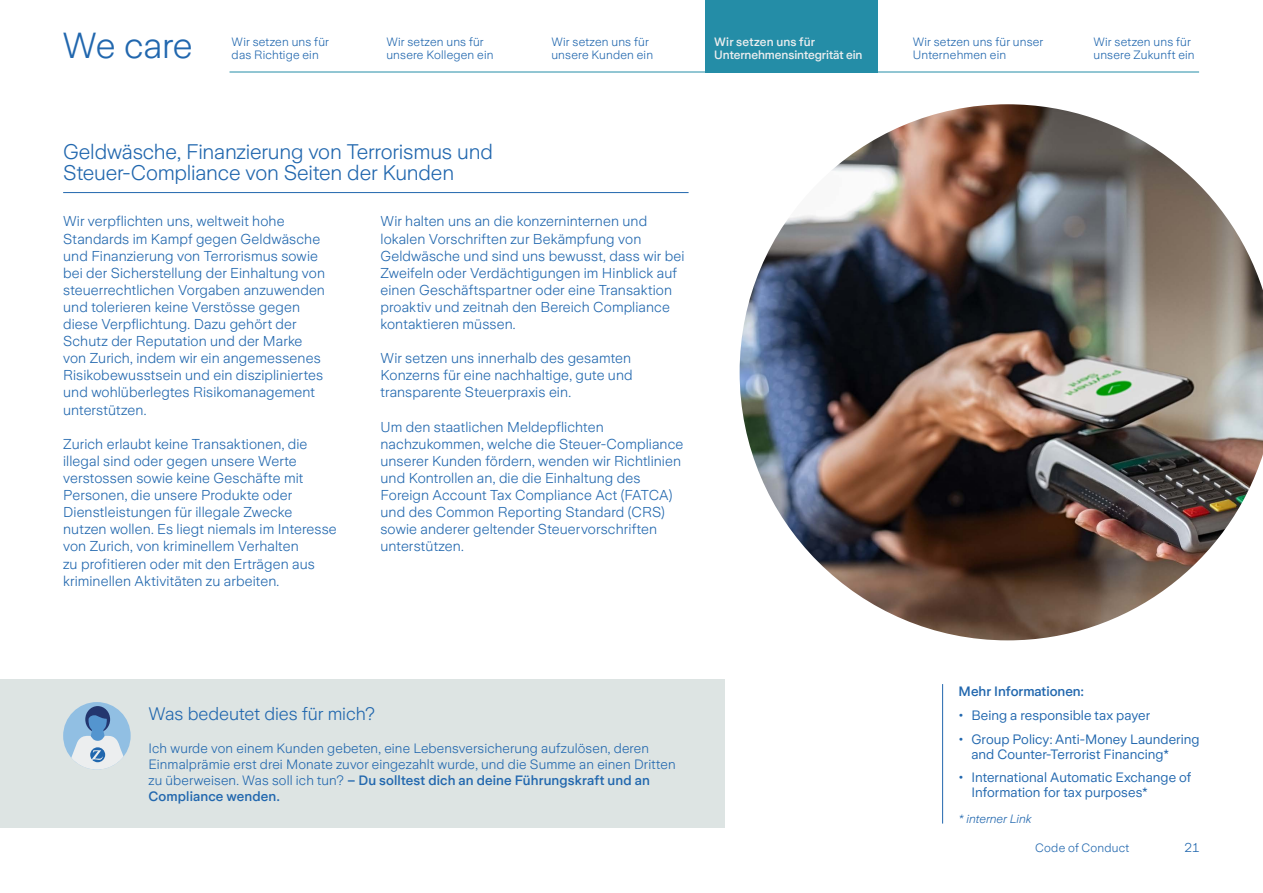
<style>
.page{position:relative;width:1263px;height:893px;background:#fff}
.page>*{position:absolute;margin:0;border:0;box-sizing:border-box;transform-origin:0 0}
.t1{font:300 36px "Zurich Sans";letter-spacing:-.01em;color:#2167ae}
.t2{font:300 21px/21px "Zurich Sans";letter-spacing:-.01em;color:#2167ae}
.t3{font:300 18px "Zurich Sans";letter-spacing:-.005em;color:#2167ae}
.t4{font:300 14.25px/17.1px "Zurich Sans";letter-spacing:.005em;color:#2167ae}
.t5{font:300 13.5px/16.2px "Zurich Sans";letter-spacing:.01em;color:#2167ae}
.t6{font:13.5px/15px "Zurich Sans";letter-spacing:.005em;color:#2167ae}
.t7{font:500 13.5px "Zurich Sans";color:#2167ae}
.t8{font:300 12.75px "Zurich Sans";color:#2167ae}
.t9{font:300 12px/13.2px "Zurich Sans";letter-spacing:.015em;color:#2167ae}
.t10{font:500 12px/13.2px "Zurich Sans";letter-spacing:-.005em;color:#eceeef}
.t11{font:12px "Zurich Sans Light Italic";color:#2167ae}
.s1{font-weight:500}
</style>
<div class="page">
<div style="left:705px;top:0;width:173px;height:72px;background:#248da7"></div>
<hr style="left:230px;top:72px;width:969px;height:1px;background:#248da7">
<hr style="left:63px;top:192px;width:625px;height:1px;background:#2167ae">
<div style="left:0;top:680px;width:725px;height:148px;background:#dde4e3"></div>
<div style="left:63px;top:702px;width:68px;height:68px;background:#91bfe3;border-radius:50%"></div>
<div style="left:85px;top:706px;width:25px;height:27px;background:#23366f;border-radius:50%"></div>
<svg style="left:71px;top:714px;width:53px;height:55px"></svg>
<img style="left:740px;top:104px;width:523px;height:536px">
<hr style="left:942px;top:684px;width:1px;height:140px;background:#2167ae">
<h1 class="t1" style="left:63px;top:26px;width:132px">We care</h1>
<p class="t9" style="left:232px;top:36px;width:99px">Wir setzen uns für das Richtige ein</p>
<p class="t9" style="left:551px;top:35px;width:103px">Wir setzen uns für unsere Kunden ein</p>
<p class="t10" style="left:714px;top:35px;width:150px">Wir setzen uns für<br>Unternehmensintegrität ein</p>
<p class="t9" style="left:386px;top:35px;width:109px">Wir setzen uns für unsere Kollegen ein</p>
<p class="t9" style="left:1093px;top:35px;width:103px">Wir setzen uns für unsere Zukunft ein</p>
<p class="t9" style="left:913px;top:35px;width:132px">Wir setzen uns für unser<br>Unternehmen ein</p>
<h2 class="t2" style="left:63px;top:141px;width:431px">Geldwäsche, Finanzierung von Terrorismus und<br>Steuer-Compliance von Seiten der Kunden</h2>
<p class="t4" style="left:63px;top:213px;width:263px">Wir verpflichten uns, weltweit hohe Standards im Kampf gegen Geldwäsche und Finanzierung von Terrorismus sowie bei der Sicherstellung der Einhaltung von steuerrechtlichen Vorgaben anzuwenden und tolerieren keine Verstösse gegen diese Verpflichtung. Dazu gehört der Schutz der Reputation und der Marke von Zurich, indem wir ein angemessenes Risikobewusstsein und ein diszipliniertes und wohlüberlegtes Risikomanagement unterstützen.</p>
<p class="t4" style="left:63px;top:436px;width:275px">Zurich erlaubt keine Transaktionen, die illegal sind oder gegen unsere Werte verstossen sowie keine Geschäfte mit Personen, die unsere Produkte oder Dienstleistungen für illegale Zwecke nutzen wollen. Es liegt niemals im Interesse von Zurich, von kriminellem Verhalten<br>zu profitieren oder mit den Erträgen aus kriminellen Aktivitäten zu arbeiten.</p>
<p class="t4" style="left:380px;top:213px;width:305px">Wir halten uns an die konzerninternen und lokalen Vorschriften zur Bekämpfung von Geldwäsche und sind uns bewusst, dass wir bei Zweifeln oder Verdächtigungen im Hinblick auf einen Geschäftspartner oder eine Transaktion proaktiv und zeitnah den Bereich Compliance kontaktieren müssen.</p>
<p class="t4" style="left:380px;top:350px;width:254px;text-align:justify">Wir setzen uns innerhalb des gesamten Konzerns für eine nachhaltige, gute und transparente Steuerpraxis ein.</p>
<p class="t4" style="left:380px;top:418px;width:304px">Um den staatlichen Meldepflichten nachzukommen, welche die Steuer-Compliance unserer Kunden fördern, wenden wir Richtlinien und Kontrollen an, die die Einhaltung des Foreign Account Tax Compliance Act (FATCA) und des Common Reporting Standard (CRS) sowie anderer geltender Steuervorschriften unterstützen.</p>
<p class="t3" style="left:148px;top:704px;width:228px">Was bedeutet dies für mich?</p>
<p class="t5" style="left:148px;top:740px;width:529px">Ich wurde von einem Kunden gebeten, eine Lebensversicherung aufzulösen, deren Einmalprämie erst drei Monate zuvor eingezahlt wurde, und die Summe an einen Dritten zu überweisen. Was soll ich tun? <span class="s1">– Du solltest dich an deine Führungskraft und an Compliance wenden.</span></p>
<p class="t7" style="left:958px;top:684px;width:127px">Mehr Informationen:</p>
<p class="t6" style="left:958px;top:708px;width:193px">• Being a responsible tax payer</p>
<p class="t6" style="left:971px;top:732px;width:230px;text-indent:-13px">• Group Policy: Anti-Money Laundering and Counter-Terrorist Financing*</p>
<p class="t6" style="left:971px;top:770px;width:222px;text-indent:-13px">• International Automatic Exchange of<br>Information for tax purposes*</p>
<p class="t11" style="left:958px;top:812px;width:75px">* interner Link</p>
<p class="t9" style="left:1035px;top:842px;width:95px">Code of Conduct</p>
<p class="t8" style="left:1184px;top:841px;width:17px">21</p>
</div>
